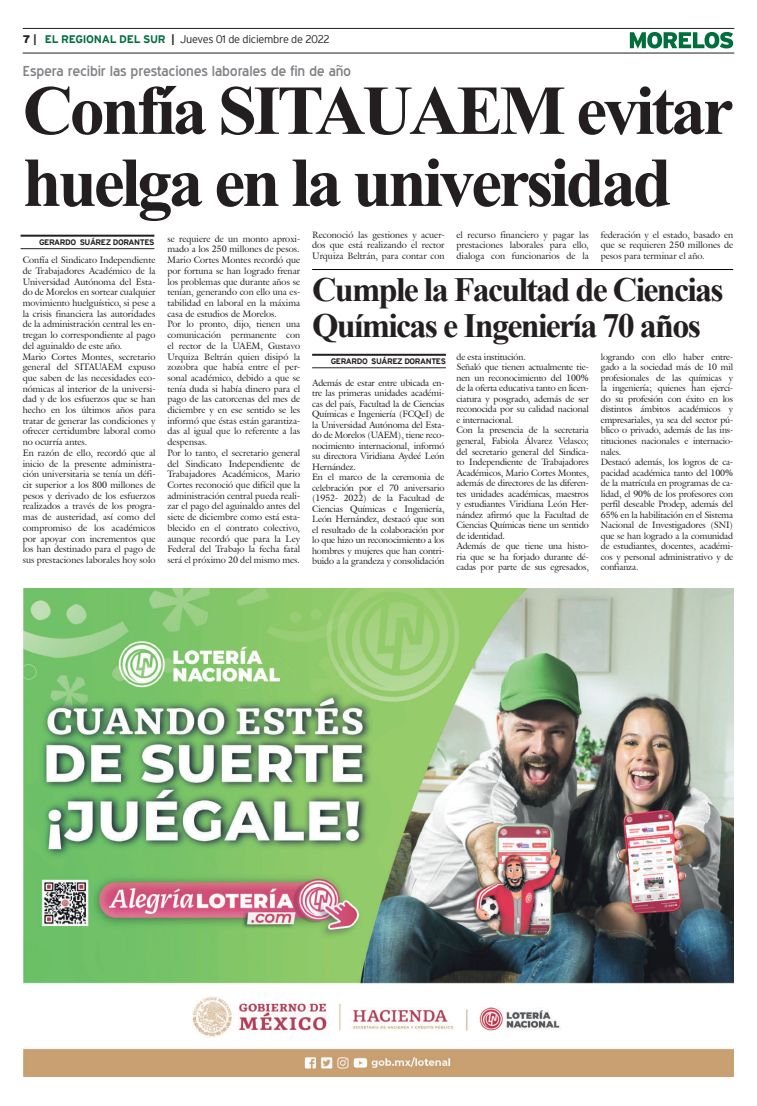
<style>
.page{position:relative;width:757px;height:1106px;background:#fff}
.page>*{position:absolute;margin:0;border:0;box-sizing:border-box;transform-origin:0 0}
.t1{font:700 70px/72px "Times New Roman";letter-spacing:-.05em;color:#231f20}
.t2{font:700 34px/36px "Times New Roman";letter-spacing:-.05em;color:#231f20}
.t3{font:14px "Blue Highway";letter-spacing:-.015em;color:#808285;scale:1.05 1}
.t4{font:300 11px "Interstate";letter-spacing:-.025em;color:#231f20}
.t5{font:9.1px/10.7px "Galliard IT Cby BT";letter-spacing:.005em;color:#231f20;text-align:justify}
.t6{font:9px/10.5px "Galliard IT Cby BT";letter-spacing:-.01em;color:#231f20}
.t7{font:700 8px "Interstate";letter-spacing:-.05em;color:#231f20}
.s1{font-weight:900}
.s2{font-weight:700}
.s3{font-weight:700;color:#006f3c}
</style>
<div class="page">
<hr style="left:23px;top:28px;width:711px;height:1px;background:#231f20">
<hr style="left:23px;top:53px;width:711px;height:1px;background:#231f20">
<svg style="left:630px;top:32px;width:103px;height:17px"></svg>
<hr style="left:21px;top:235px;width:133px;height:2px;background:#231f20">
<hr style="left:21px;top:248px;width:133px;height:1px;background:#231f20">
<hr style="left:312px;top:269px;width:421px;height:1px;background:#000">
<hr style="left:312px;top:354px;width:134px;height:2px;background:#231f20">
<hr style="left:312px;top:367px;width:134px;height:1px;background:#231f20">
<img style="left:23px;top:588px;width:711px;height:488px">
<p class="t4" style="left:23px;top:33px;width:308px"><span class="s1">7</span> <span class="s2">|</span> <span class="s3">EL REGIONAL DEL SUR</span> <span class="s2">|</span> Jueves 01 de diciembre de 2022</p>
<h3 class="t3" style="left:23px;top:63px;width:314px">Espera recibir las prestaciones laborales de fin de año</h3>
<h1 class="t1" style="left:23px;top:72px;width:712px">Confía SITAUAEM evitar huelga en la universidad</h1>
<p class="t7" style="left:39px;top:238px;width:117px">GERARDO SUÁREZ DORANTES</p>
<h2 class="t2" style="left:312px;top:270px;width:413px">Cumple la Facultad de Ciencias<br>Químicas e Ingeniería 70 años</h2>
<p class="t7" style="left:331px;top:357px;width:117px">GERARDO SUÁREZ DORANTES</p>
<p class="t5" style="left:312px;top:229px;width:134px">Reconoció las gestiones y acuer&shy;dos que está realizando el rector Urquiza Beltrán, para contar con</p>
<p class="t5" style="left:456px;top:229px;width:134px">el recurso financiero y pagar las prestaciones laborales para ello, dialoga con funcionarios de la</p>
<p class="t5" style="left:601px;top:229px;width:134px">federación y el estado, basado en que se requieren 250 millones de pesos para terminar el año.</p>
<p class="t5" style="left:167px;top:233px;width:134px;text-align:left">se requiere de un monto aproxi&shy;mado a los 250 millones de pesos.<br>Mario Cortes Montes recordó que por fortuna se han logrado frenar los problemas que durante años se tenían, generando con ello una es&shy;tabilidad en laboral en la máxima casa de estudios de Morelos.<br>Por lo pronto, dijo, tienen una comunicación permanente con el rector de la UAEM, Gustavo<br>Urquiza Beltrán quien disipó la zozobra que había entre el per&shy;sonal académico, debido a que se tenía duda si había dinero para el pago de las catorcenas del mes de diciembre y en ese sentido se les informó que éstas están garantiza&shy;das al igual que lo referente a las despensas.<br>Por lo tanto, el secretario general del Sindicato Independiente de<br>Trabajadores Académicos, Mario<br>Cortes reconoció que difícil que la administración central pueda reali&shy;zar el pago del aguinaldo antes del siete de diciembre como está esta&shy;blecido en el contrato colectivo, aunque recordó que para la Ley<br>Federal del Trabajo la fecha fatal será el próximo 20 del mismo mes.</p>
<p class="t5" style="left:23px;top:254px;width:134px;text-align:left">Confía el Sindicato Independiente de Trabajadores Académico de la<br>Universidad Autónoma del Esta&shy;do de Morelos en sortear cualquier movimiento huelguístico, si pese a la crisis financiera las autoridades de la administración central les en&shy;tregan lo correspondiente al pago del aguinaldo de este año.<br>Mario Cortes Montes, secretario general del SITAUAEM expuso que saben de las necesidades eco&shy;nómicas al interior de la universi&shy;dad y de los esfuerzos que se han hecho en los últimos años para tratar de generar las condiciones y ofrecer certidumbre laboral como no ocurría antes.<br>En razón de ello, recordó que al inicio de la presente administra&shy;ción universitaria se tenía un défi&shy;cit superior a los 800 millones de pesos y derivado de los esfuerzos realizados a través de los progra&shy;mas de austeridad, así como del compromiso de los académicos por apoyar con incrementos que los han destinado para el pago de sus prestaciones laborales hoy solo</p>
<p class="t6" style="left:456px;top:351px;width:134px">de esta institución.<br>Señaló que tienen actualmente tie&shy;nen un reconocimiento del 100% de la oferta educativa tanto en licen&shy;ciatura y posgrado, además de ser reconocida por su calidad nacional e internacional.<br>Con la presencia de la secretaria general, Fabiola Álvarez Velasco; del secretario general del Sindica&shy;to Independiente de Trabajadores<br>Académicos, Mario Cortes Montes, además de directores de las diferen&shy;tes unidades académicas, maestros y estudiantes Viridiana León Her&shy;nández afirmó que la Facultad de<br>Ciencias Químicas tiene un sentido de identidad.<br>Además de que tiene una histo&shy;ria que se ha forjado durante dé&shy;cadas por parte de sus egresados,</p>
<p class="t6" style="left:601px;top:351px;width:134px">logrando con ello haber entre&shy;gado a la sociedad más de 10 mil profesionales de las químicas y la ingeniería; quienes han ejerci&shy;do su profesión con éxito en los distintos ámbitos académicos y empresariales, ya sea del sector pú&shy;blico o privado, además de las ins&shy;tituciones nacionales e internacio&shy;nales.<br>Destacó además, los logros de ca&shy;pacidad académica tanto del 100% de la matrícula en programas de ca&shy;lidad, el 90% de los profesores con perfil deseable Prodep, además del<br>65% en la habilitación en el Sistema<br>Nacional de Investigadores (SNI) que se han logrado a la comunidad de estudiantes, docentes, académi&shy;cos y personal administrativo y de confianza.</p>
<p class="t6" style="left:312px;top:377px;width:134px">Además de estar entre ubicada en&shy;tre las primeras unidades académi&shy;cas del país, Facultad la de Ciencias<br>Químicas e Ingeniería (FCQeI) de la Universidad Autónoma del Esta&shy;do de Morelos (UAEM), tiene reco&shy;nocimiento internacional, informó su directora Viridiana Aydeé León<br>Hernández.<br>En el marco de la ceremonia de celebración por el 70 aniversario (1952- 2022) de la Facultad de<br>Ciencias Químicas e Ingeniería,<br>León Hernández, destacó que son el resultado de la colaboración por lo que hizo un reconocimiento a los hombres y mujeres que han contri&shy;buido a la grandeza y consolidación</p>
</div>
